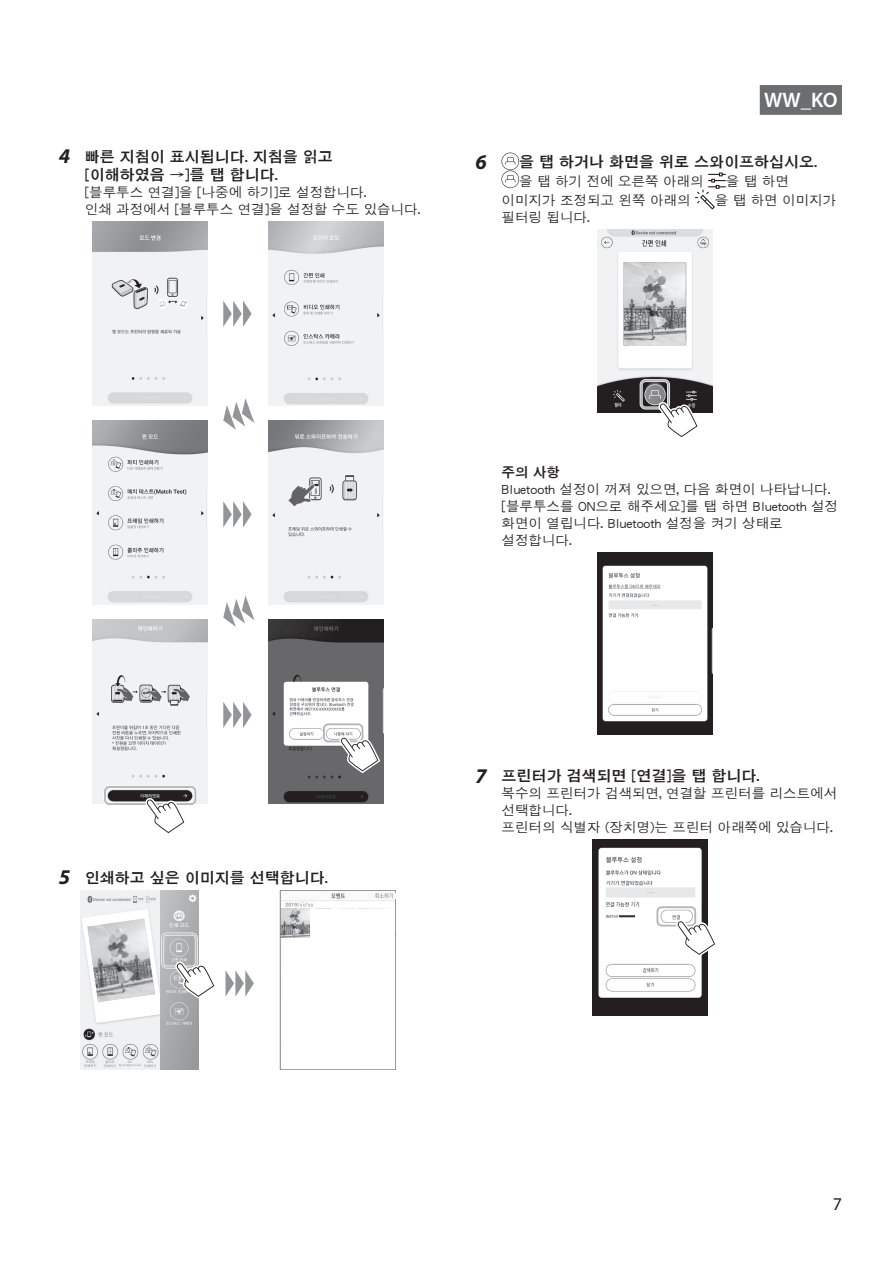
<style>
.page{position:relative;width:893px;height:1263px;background:#fff}
.page>*{position:absolute;margin:0;border:0;box-sizing:border-box;transform-origin:0 0}
.t1{font:600 21px "Myriad Pro";color:#fff}
.t2{font:italic 700 21px "Myriad Pro";color:#231f20}
.t3{font:18px "Myriad Pro";color:#231f20}
.t4{font:15px/18.8px "DFK Gothic Std W7";color:#231f20}
.t5{font:13.5px/16.8px "DFK Gothic Std W5";color:#231f20}
.t6{font:13.5px "DFK Gothic Std W7";color:#231f20}
.s1{font-family:"Myriad Pro";font-weight:700;font-style:italic;font-size:21px}
</style>
<div class="page">
<div style="left:760px;top:85px;width:82px;height:30px;background:#6c6d70"></div>
<svg style="left:223px;top:301px;width:29px;height:26px"></svg>
<svg style="left:223px;top:501px;width:29px;height:26px"></svg>
<svg style="left:223px;top:702px;width:29px;height:26px"></svg>
<svg style="left:223px;top:398px;width:31px;height:32px"></svg>
<svg style="left:223px;top:595px;width:31px;height:32px"></svg>
<img style="left:93px;top:222px;width:115px;height:55px">
<img style="left:93px;top:277px;width:115px;height:58px">
<img style="left:93px;top:335px;width:115px;height:70px">
<img style="left:269px;top:222px;width:114px;height:48px">
<img style="left:269px;top:270px;width:114px;height:135px">
<img style="left:93px;top:420px;width:115px;height:36px">
<img style="left:93px;top:559px;width:115px;height:45px">
<img style="left:93px;top:456px;width:115px;height:103px">
<img style="left:269px;top:537px;width:114px;height:67px">
<img style="left:269px;top:420px;width:114px;height:55px">
<img style="left:269px;top:475px;width:114px;height:62px">
<img style="left:93px;top:751px;width:115px;height:52px">
<img style="left:269px;top:619px;width:114px;height:55px">
<img style="left:269px;top:751px;width:114px;height:52px">
<img style="left:269px;top:674px;width:114px;height:77px">
<img style="left:93px;top:619px;width:115px;height:55px">
<img style="left:93px;top:674px;width:115px;height:77px">
<div style="left:104px;top:785px;width:93px;height:20px;border:3px solid #fff;border-radius:4px"></div>
<div style="left:104px;top:786px;width:92px;height:19px;border:2px solid #b3b4b8;border-radius:4px"></div>
<div style="left:322px;top:723px;width:42px;height:20px;border:3px solid #fff;border-radius:4px"></div>
<div style="left:323px;top:723px;width:40px;height:19px;border:2px solid #b3b4b8;border-radius:4px"></div>
<svg style="left:143px;top:794px;width:45px;height:39px"></svg>
<svg style="left:337px;top:732px;width:46px;height:44px"></svg>
<img style="left:80px;top:890px;width:80px;height:180px">
<img style="left:282px;top:898px;width:112px;height:5px">
<img style="left:160px;top:890px;width:38px;height:180px">
<svg style="left:226px;top:970px;width:28px;height:26px"></svg>
<div style="left:161px;top:932px;width:37px;height:36px;border:3px solid #fff;border-radius:4px"></div>
<div style="left:162px;top:933px;width:35px;height:35px;border:2px solid #bfc0c0;border-radius:4px"></div>
<img style="left:87px;top:918px;width:68px;height:84px">
<img style="left:97px;top:1031px;width:40px;height:6px">
<svg style="left:84px;top:1060px;width:13px;height:8px"></svg>
<svg style="left:104px;top:1060px;width:12px;height:8px"></svg>
<img style="left:118px;top:1060px;width:23px;height:8px">
<svg style="left:143px;top:1060px;width:13px;height:8px"></svg>
<svg style="left:282px;top:903px;width:108px;height:35px"></svg>
<svg style="left:173px;top:957px;width:42px;height:45px"></svg>
<img style="left:282px;top:908px;width:27px;height:29px">
<img style="left:85px;top:893px;width:74px;height:11px">
<div style="left:280px;top:890px;width:116px;height:180px;border:1px solid #86888b"></div>
<img style="left:326px;top:898px;width:66px;height:2px">
<img style="left:331px;top:893px;width:15px;height:5px">
<img style="left:374px;top:893px;width:22px;height:5px">
<svg style="left:501px;top:153px;width:18px;height:35px"></svg>
<svg style="left:695px;top:172px;width:31px;height:37px"></svg>
<img style="left:597px;top:230px;width:115px;height:182px">
<img style="left:624px;top:239px;width:61px;height:8px">
<img style="left:607px;top:403px;width:24px;height:5px">
<div style="left:640px;top:379px;width:30px;height:30px;border:3px solid #fff;border-radius:4px"></div>
<div style="left:640px;top:380px;width:29px;height:29px;border:2px solid #b3b4b8;border-radius:4px"></div>
<svg style="left:656px;top:398px;width:46px;height:39px"></svg>
<img style="left:624px;top:262px;width:62px;height:83px">
<img style="left:597px;top:681px;width:115px;height:53px">
<img style="left:597px;top:618px;width:115px;height:63px">
<img style="left:597px;top:552px;width:115px;height:66px">
<img style="left:593px;top:839px;width:115px;height:176px">
<img style="left:602px;top:854px;width:96px;height:139px">
<img style="left:605px;top:855px;width:78px;height:31px">
<img style="left:605px;top:901px;width:80px;height:8px">
<img style="left:664px;top:913px;width:24px;height:7px">
<img style="left:617px;top:967px;width:69px;height:6px">
<img style="left:617px;top:981px;width:69px;height:6px">
<div style="left:656px;top:906px;width:41px;height:21px;border:3px solid #fff;border-radius:4px"></div>
<div style="left:656px;top:906px;width:40px;height:20px;border:2px solid #b3b4b8;border-radius:4px"></div>
<hr style="left:619px;top:915px;width:17px;height:3px;background:#fff">
<svg style="left:674px;top:916px;width:41px;height:44px"></svg>
<svg style="left:619px;top:915px;width:16px;height:2px"></svg>
<p class="t4" style="left:85px;top:147px;width:250px;text-indent:-26px"><span class="s1">4</span> 빠른 지침이 표시됩니다. 지침을 읽고 [이해하였음 →]를 탭 합니다.</p>
<p class="t5" style="left:85px;top:184px;width:337px">[블루투스 연결]을 [나중에 하기]로 설정합니다.<br>인쇄 과정에서 [블루투스 연결]을 설정할 수도 있습니다.</p>
<h1 class="t1" style="left:764px;top:87px;width:75px">WW_KO</h1>
<h1 class="t2" style="left:476px;top:148px;width:13px">6</h1>
<p class="t4" style="left:519px;top:152px;width:298px">을 탭 하거나 화면을 위로 스와이프하십시오.</p>
<p class="t5" style="left:519px;top:173px;width:186px">을 탭 하기 전에 오른쪽 아래의</p>
<p class="t5" style="left:726px;top:173px;width:64px">을 탭 하면</p>
<p class="t5" style="left:501px;top:192px;width:190px">이미지가 조정되고 왼쪽 아래의</p>
<p class="t5" style="left:715px;top:192px;width:123px">을 탭 하면 이미지가</p>
<p class="t5" style="left:501px;top:209px;width:90px">필터링 됩니다.</p>
<p class="t4" style="left:59px;top:868px;width:269px"><span class="s1">5</span> 인쇄하고 싶은 이미지를 선택합니다.</p>
<p class="t6" style="left:501px;top:465px;width:60px">주의 사항</p>
<p class="t5" style="left:501px;top:480px;width:338px">Bluetooth 설정이 꺼져 있으면, 다음 화면이 나타납니다. [블루투스를 ON으로 해주세요]를 탭 하면 Bluetooth 설정 화면이 열립니다. Bluetooth 설정을 켜기 상태로 설정합니다.</p>
<p class="t4" style="left:476px;top:766px;width:284px"><span class="s1">7</span> 프린터가 검색되면 [연결]을 탭 합니다.</p>
<p class="t5" style="left:501px;top:784px;width:337px">복수의 프린터가 검색되면, 연결할 프린터를 리스트에서 선택합니다.<br>프린터의 식별자 (장치명)는 프린터 아래쪽에 있습니다.</p>
<h2 class="t3" style="left:833px;top:1193px;width:11px">7</h2>
</div>
